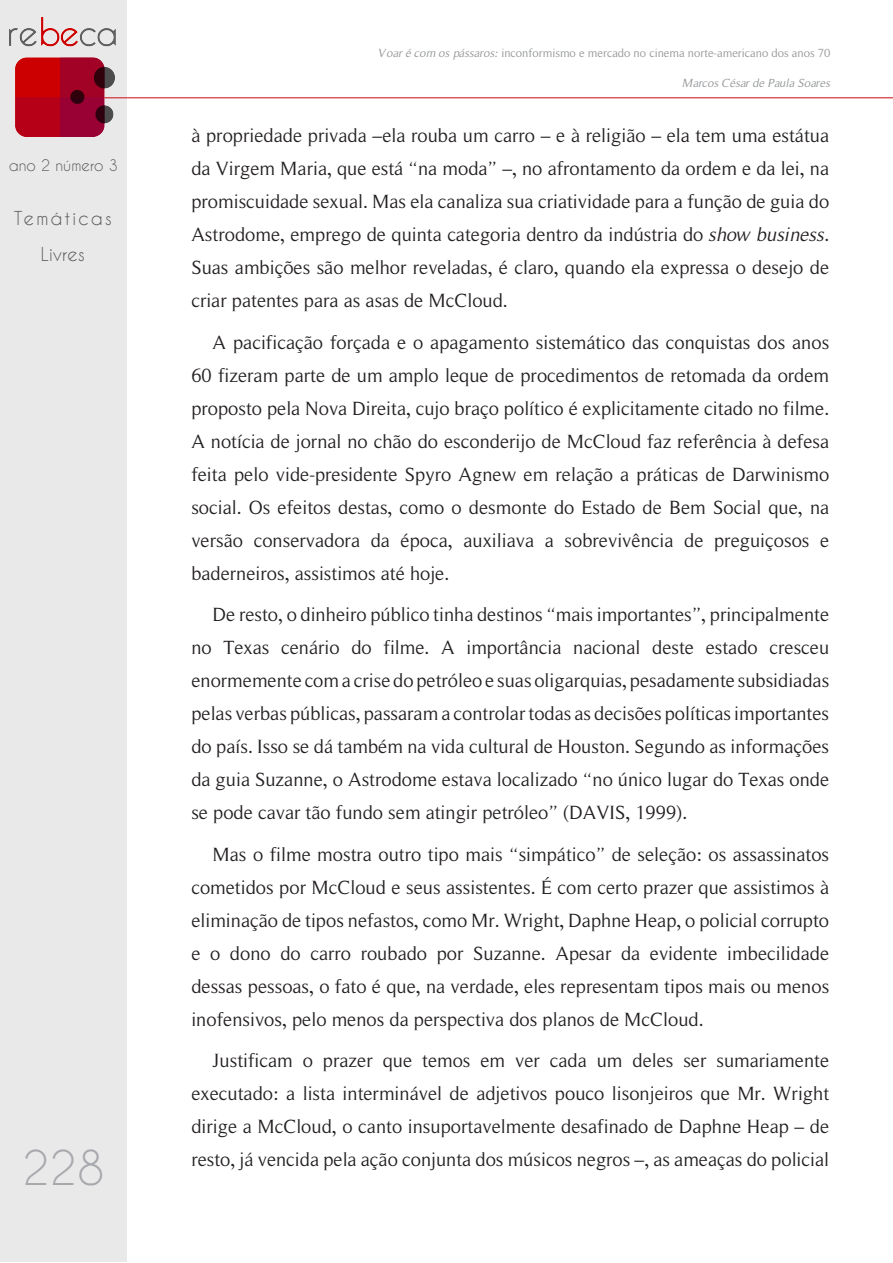
<style>
.page{position:relative;width:893px;height:1263px;background:#fff}
.page>*{position:absolute;margin:0;border:0;box-sizing:border-box;transform-origin:0 0}
.t1{font:45px "Caviar Dreams";color:#a8a9ad}
.t2{font:19.5px/33px "Roman Serif";color:#231f20;text-align:justify}
.t3{font:18px/36px "Caviar Dreams";letter-spacing:.115em;color:#57585a;text-align:center}
.t4{font:15px "Caviar Dreams";color:#57585a}
.t5{font:12px "Roman Serif";color:#939598}
.t6{font:italic 12px "Roman Serif";color:#939598}
.s1{font-style:italic}
</style>
<div class="page">
<div style="left:1px;top:1px;width:126px;height:1261px;background:#e9e9e9"></div>
<hr style="left:98px;top:97px;width:795px;height:1px;background:#d1232a">
<img style="left:10px;top:17px;width:106px;height:119px">
<p class="t4" style="left:9px;top:156px;width:111px">ano 2 número 3</p>
<p class="t3" style="left:14px;top:200px;width:100px">Temáticas<br>Livres</p>
<h1 class="t1" style="left:22px;top:1141px;width:84px">228</h1>
<p class="t5" style="left:379px;top:46px;width:453px"><span class="s1">Voar é com os pássaros:</span> inconformismo e mercado no cinema norte-americano dos anos 70</p>
<p class="t6" style="left:682px;top:76px;width:150px">Marcos César de Paula Soares</p>
<p class="t2" style="left:191px;top:119px;width:639px">à propriedade privada –ela rouba um carro – e à religião – ela tem uma estátua da Virgem Maria, que está “na moda” –, no afrontamento da ordem e da lei, na promiscuidade sexual. Mas ela canaliza sua criatividade para a função de guia do Astrodome, emprego de quinta categoria dentro da indústria do <span class="s1">show business</span>.<br>Suas ambições são melhor reveladas, é claro, quando ela expressa o desejo de criar patentes para as asas de McCloud.</p>
<p class="t2" style="left:191px;top:326px;width:639px;text-indent:21px">A pacificação forçada e o apagamento sistemático das conquistas dos anos 60 fizeram parte de um amplo leque de procedimentos de retomada da ordem proposto pela Nova Direita, cujo braço político é explicitamente citado no filme.<br>A notícia de jornal no chão do esconderijo de McCloud faz referência à defesa feita pelo vide-presidente Spyro Agnew em relação a práticas de Darwinismo social. Os efeitos destas, como o desmonte do Estado de Bem Social que, na versão conservadora da época, auxiliava a sobrevivência de preguiçosos e baderneiros, assistimos até hoje.</p>
<p class="t2" style="left:191px;top:598px;width:639px;text-indent:21px">De resto, o dinheiro público tinha destinos “mais importantes”, principalmente no Texas cenário do filme. A importância nacional deste estado cresceu enormemente com a crise do petróleo e suas oligarquias, pesadamente subsidiadas pelas verbas públicas, passaram a controlar todas as decisões políticas importantes do país. Isso se dá também na vida cultural de Houston. Segundo as informações da guia Suzanne, o Astrodome estava localizado “no único lugar do Texas onde se pode cavar tão fundo sem atingir petróleo” (DAVIS, 1999).</p>
<p class="t2" style="left:191px;top:837px;width:639px;text-indent:21px">Mas o filme mostra outro tipo mais “simpático” de seleção: os assassinatos cometidos por McCloud e seus assistentes. É com certo prazer que assistimos à eliminação de tipos nefastos, como Mr. Wright, Daphne Heap, o policial corrupto e o dono do carro roubado por Suzanne. Apesar da evidente imbecilidade dessas pessoas, o fato é que, na verdade, eles representam tipos mais ou menos inofensivos, pelo menos da perspectiva dos planos de McCloud.</p>
<p class="t2" style="left:191px;top:1044px;width:639px;text-indent:21px">Justificam o prazer que temos em ver cada um deles ser sumariamente executado: a lista interminável de adjetivos pouco lisonjeiros que Mr. Wright dirige a McCloud, o canto insuportavelmente desafinado de Daphne Heap – de resto, já vencida pela ação conjunta dos músicos negros –, as ameaças do policial</p>
</div>
